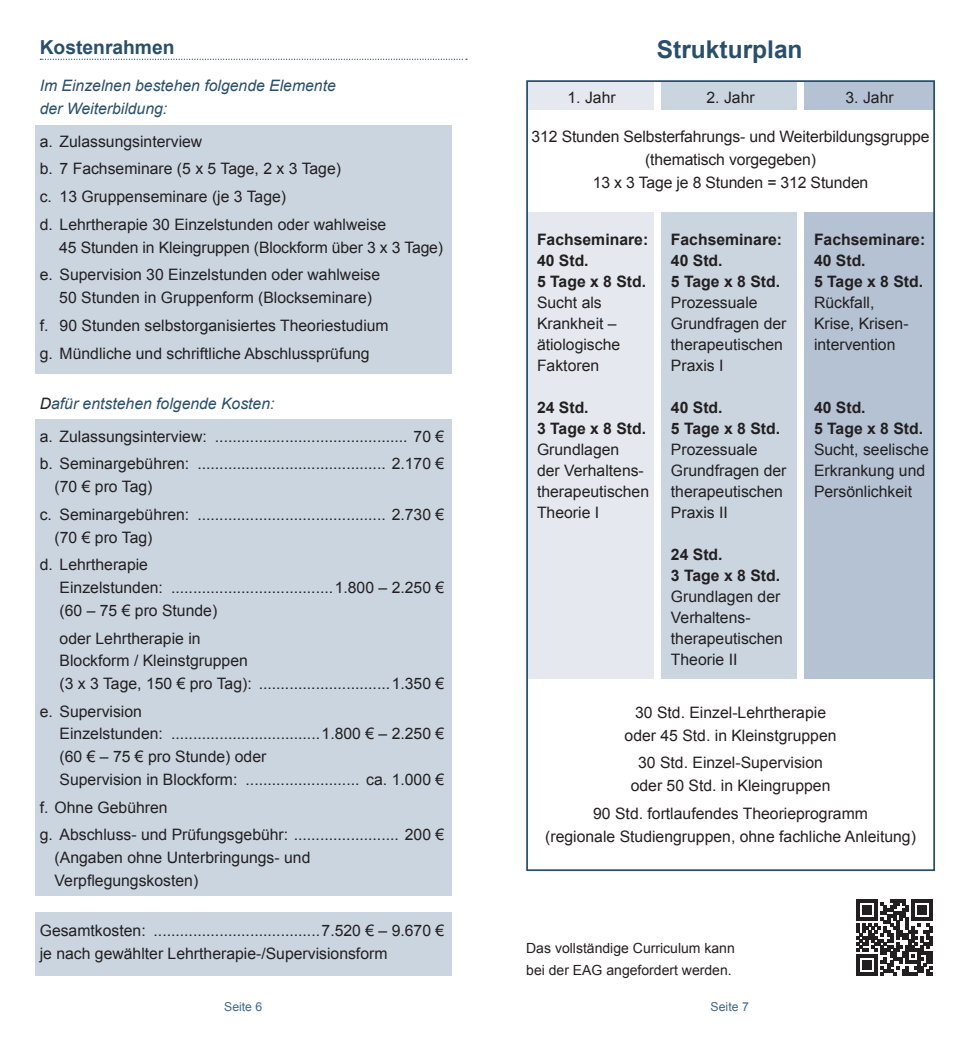
<style>
.page{position:relative;width:973px;height:1042px;background:#fff}
.page>*{position:absolute;margin:0;border:0;box-sizing:border-box;transform-origin:0 0}
.t1{font:700 24.5px "Arial";color:#294f6a}
.t2{font:700 19.25px "Arial";color:#294f6a}
.t3{font:15.75px/21px "Arial";color:#231f20}
.t4{font:700 15.75px/21px "Arial";color:#231f20}
.t5{font:italic 15.75px/22.8px "Arial";color:#294f6a}
.t6{font:14px/22.8px "Arial";color:#231f20}
.t7{font:12.25px "Arial";color:#3c698a}
.s1{font-style:italic}
.s2{font-style:italic;color:#294f6a}
</style>
<div class="page">
<div style="left:35px;top:126px;width:416px;height:248px;background:#cbd5e0"></div>
<div style="left:35px;top:419px;width:416px;height:476px;background:#cbd5e0"></div>
<div style="left:35px;top:913px;width:416px;height:63px;background:#cbd5e0"></div>
<div style="left:527px;top:82px;width:126px;height:28px;background:#e5e9ef"></div>
<div style="left:661px;top:82px;width:135px;height:28px;background:#cbd5e0"></div>
<div style="left:804px;top:82px;width:129px;height:28px;background:#b5c2d3"></div>
<div style="left:527px;top:212px;width:126px;height:466px;background:#e5e9ef"></div>
<div style="left:661px;top:212px;width:135px;height:466px;background:#cbd5e0"></div>
<div style="left:804px;top:212px;width:129px;height:466px;background:#b5c2d3"></div>
<div style="left:526px;top:80px;width:408px;height:791px;border:2px solid #294f6a"></div>
<svg style="left:40px;top:59px;width:427px;height:1px"></svg>
<svg style="left:856px;top:900px;width:76px;height:75px"></svg>
<p class="t2" style="left:40px;top:34px;width:136px">Kostenrahmen</p>
<h1 class="t1" style="left:656px;top:33px;width:147px">Strukturplan</h1>
<p class="t5" style="left:40px;top:75px;width:297px">Im Einzelnen bestehen folgende Elemente der Weiterbildung:</p>
<p class="t3" style="left:40px;top:128px;width:348px;line-height:27.7px">a. Zulassungsinterview<br>b. 7 Fachseminare (5 x 5 Tage, 2 x 3 Tage)<br>c. 13 Gruppenseminare (je 3 Tage)<br>d. Lehrtherapie 30 Einzelstunden oder wahlweise</p>
<p class="t3" style="left:40px;top:233px;width:405px;line-height:27.7px;text-indent:20px">45 Stunden in Kleingruppen (Blockform über 3 x 3 Tage) e. Supervision 30 Einzelstunden oder wahlweise</p>
<p class="t3" style="left:40px;top:284px;width:350px;line-height:27.7px;text-indent:20px">50 Stunden in Gruppenform (Blockseminare)<br>f. 90 Stunden selbstorganisiertes Theoriestudium g. Mündliche und schriftliche Abschlussprüfung</p>
<p class="t3" style="left:40px;top:387px;width:406px;line-height:32.7px"><span class="s1">D</span><span class="s2">afür entstehen folgende Kosten:<br></span>a. Zulassungsinterview: ............................................ 70 €</p>
<p class="t3" style="left:55px;top:453px;width:391px;line-height:22.8px;text-indent:-15px">b. Seminargebühren: ........................................... 2.170 € (70 € pro Tag)</p>
<p class="t3" style="left:55px;top:503px;width:391px;line-height:22.8px;text-indent:-15px">c. Seminargebühren: ........................................... 2.730 € (70 € pro Tag)</p>
<p class="t3" style="left:60px;top:553px;width:386px;line-height:22.8px;text-indent:-20px">d. Lehrtherapie<br>Einzelstunden: .....................................1.800 – 2.250 € (60 – 75 € pro Stunde)</p>
<p class="t3" style="left:60px;top:627px;width:386px;line-height:22.8px">oder Lehrtherapie in<br>Blockform / Kleinstgruppen<br>(3 x 3 Tage, 150 € pro Tag): ..............................1.350 €</p>
<p class="t3" style="left:60px;top:700px;width:386px;line-height:22.8px;text-indent:-20px">e. Supervision<br>Einzelstunden: ..................................1.800 € – 2.250 € (60 € – 75 € pro Stunde) oder<br>Supervision in Blockform: .......................... ca. 1.000 €</p>
<p class="t3" style="left:40px;top:793px;width:406px;line-height:27.7px">f. Ohne Gebühren<br>g. Abschluss- und Prüfungsgebühr: ........................ 200 €</p>
<p class="t3" style="left:55px;top:846px;width:257px;line-height:22.8px">(Angaben ohne Unterbringungs- und<br>Verpflegungskosten)</p>
<p class="t3" style="left:40px;top:919px;width:406px;line-height:22.8px">Gesamtkosten: ......................................7.520 € – 9.670 € je nach gewählter Lehrtherapie-/Supervisionsform</p>
<p class="t3" style="left:567px;top:87px;width:50px">1. Jahr</p>
<p class="t3" style="left:706px;top:87px;width:50px">2. Jahr</p>
<p class="t3" style="left:845px;top:87px;width:50px">3. Jahr</p>
<p class="t3" style="left:531px;top:125px;width:399px;line-height:22.8px;text-align:center">312 Stunden Selbsterfahrungs- und Weiterbildungsgruppe (thematisch vorgegeben)<br>13 x 3 Tage je 8 Stunden = 312 Stunden</p>
<p class="t4" style="left:537px;top:229px;width:113px">Fachseminare:<br>40 Std.<br>5 Tage x 8 Std.</p>
<p class="t3" style="left:537px;top:292px;width:85px">Sucht als<br>Krankheit – ätiologische<br>Faktoren</p>
<p class="t4" style="left:537px;top:397px;width:111px">24 Std.<br>3 Tage x 8 Std.</p>
<p class="t3" style="left:537px;top:439px;width:114px">Grundlagen<br>der Verhaltens&shy;therapeutischen<br>Theorie I</p>
<p class="t4" style="left:670px;top:229px;width:113px">Fachseminare:<br>40 Std.<br>5 Tage x 8 Std.</p>
<p class="t3" style="left:670px;top:292px;width:117px">Prozessuale<br>Grundfragen der therapeutischen<br>Praxis I</p>
<p class="t4" style="left:670px;top:397px;width:111px">40 Std.<br>5 Tage x 8 Std.</p>
<p class="t3" style="left:670px;top:439px;width:117px">Prozessuale<br>Grundfragen der therapeutischen<br>Praxis II</p>
<p class="t4" style="left:670px;top:544px;width:111px">24 Std.<br>3 Tage x 8 Std.</p>
<p class="t3" style="left:670px;top:586px;width:114px">Grundlagen der<br>Verhaltens&shy;therapeutischen<br>Theorie II</p>
<p class="t4" style="left:813px;top:229px;width:113px">Fachseminare:<br>40 Std.<br>5 Tage x 8 Std.</p>
<p class="t3" style="left:813px;top:292px;width:96px">Rückfall,<br>Krise, Krisen&shy;intervention</p>
<p class="t4" style="left:813px;top:397px;width:111px">40 Std.<br>5 Tage x 8 Std.</p>
<p class="t3" style="left:813px;top:439px;width:116px">Sucht, seelische<br>Erkrankung und<br>Persönlichkeit</p>
<p class="t3" style="left:624px;top:701px;width:213px;line-height:22.8px;text-align:center">30 Std. Einzel-Lehrtherapie oder 45 Std. in Kleinstgruppen</p>
<p class="t3" style="left:630px;top:751px;width:201px;line-height:22.8px;text-align:center">30 Std. Einzel-Supervision oder 50 Std. in Kleingruppen</p>
<p class="t3" style="left:545px;top:802px;width:372px;line-height:22.8px;text-align:center">90 Std. fortlaufendes Theorieprogramm<br>(regionale Studiengruppen, ohne fachliche Anleitung)</p>
<p class="t6" style="left:526px;top:936px;width:210px">Das vollständige Curriculum kann bei der EAG angefordert werden.</p>
<p class="t7" style="left:224px;top:999px;width:40px">Seite 6</p>
<p class="t7" style="left:710px;top:999px;width:40px">Seite 7</p>
</div>
